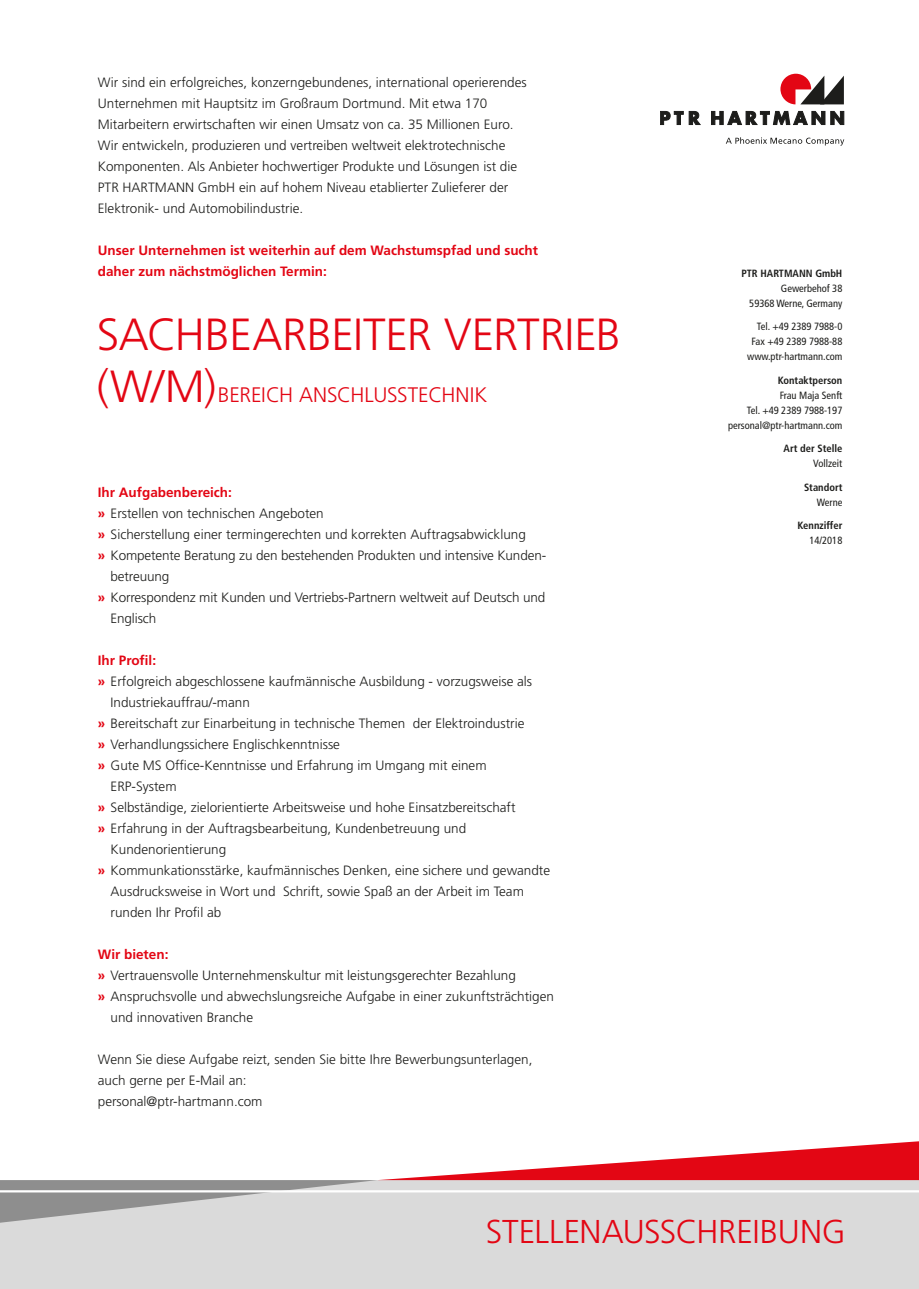
<style>
.page{position:relative;width:919px;height:1289px;background:#fff}
.page>*{position:absolute;margin:0;border:0;box-sizing:border-box;transform-origin:0 0}
.t1{font:300 45px "Frutiger LT";letter-spacing:-.01em;color:#e30614}
.t2{font:300 33px "Frutiger LT";letter-spacing:-.005em;color:#e30614}
.t3{font:300 21px "Frutiger LT";letter-spacing:-.005em;color:#e30614}
.t4{font:300 13.5px/21px "Frutiger LT";color:#1d1d1b}
.t5{font:700 13.5px/21px "Frutiger LT";color:#e30614}
.t6{font:condensed 10.5px/15px "Frutiger LT";color:#1d1d1b;text-align:right}
.t7{font:700 condensed 10.5px "Frutiger LT";color:#1d1d1b}
.s1{font-size:45px}
.s2{font-weight:700;color:#e30614}
</style>
<div class="page">
<div style="left:0;top:1179px;width:918px;height:109px;background:#dadada"></div>
<svg style="left:0;top:1141px;width:918px;height:81px"></svg>
<hr style="left:0;top:1190px;width:918px;height:2px;background:#fff">
<svg style="left:801px;top:76px;width:42px;height:28px"></svg>
<svg style="left:711px;top:111px;width:133px;height:14px"></svg>
<svg style="left:780px;top:74px;width:31px;height:30px"></svg>
<svg style="left:725px;top:137px;width:119px;height:9px"></svg>
<svg style="left:660px;top:111px;width:23px;height:14px"></svg>
<svg style="left:689px;top:111px;width:11px;height:14px"></svg>
<p class="t4" style="left:98px;top:72px;width:430px">Wir sind ein erfolgreiches, konzerngebundenes, international operierendes Unternehmen mit Hauptsitz im Großraum Dortmund. Mit etwa 170<br>Mitarbeitern erwirtschaften wir einen Umsatz von ca. 35 Millionen Euro.<br>Wir entwickeln, produzieren und vertreiben weltweit elektrotechnische Komponenten. Als Anbieter hochwertiger Produkte und Lösungen ist die PTR HARTMANN GmbH ein auf hohem Niveau etablierter Zulieferer der Elektronik- und Automobilindustrie.</p>
<p class="t5" style="left:98px;top:240px;width:442px">Unser Unternehmen ist weiterhin auf dem Wachstumspfad und sucht daher zum nächstmöglichen Termin:</p>
<h1 class="t1" style="left:97px;top:309px;width:525px">SACHBEARBEITER VERTRIEB</h1>
<h3 class="t3" style="left:97px;top:383px;width:392px"><span class="s1">(W/M)</span>BEREICH ANSCHLUSSTECHNIK</h3>
<p class="t5" style="left:98px;top:481px;width:136px">Ihr Aufgabenbereich:</p>
<p class="t4" style="left:98px;top:503px;width:227px"><span class="s2">»</span> Erstellen von technischen Angeboten</p>
<p class="t4" style="left:98px;top:524px;width:429px"><span class="s2">»</span> Sicherstellung einer termingerechten und korrekten Auftragsabwicklung</p>
<p class="t4" style="left:98px;top:545px;width:450px"><span class="s2">»</span> Kompetente Beratung zu den bestehenden Produkten und intensive Kunden-</p>
<p class="t4" style="left:111px;top:566px;width:60px">betreuung</p>
<p class="t4" style="left:98px;top:587px;width:449px"><span class="s2">»</span> Korrespondenz mit Kunden und Vertriebs-Partnern weltweit auf Deutsch und</p>
<p class="t4" style="left:111px;top:608px;width:47px">Englisch</p>
<p class="t5" style="left:98px;top:649px;width:60px">Ihr Profil:</p>
<p class="t4" style="left:98px;top:671px;width:436px"><span class="s2">»</span> Erfolgreich abgeschlossene kaufmännische Ausbildung - vorzugsweise als</p>
<p class="t4" style="left:111px;top:692px;width:141px">Industriekauffrau/-mann</p>
<p class="t4" style="left:98px;top:713px;width:428px"><span class="s2">»</span> Bereitschaft zur Einarbeitung in technische Themen der Elektroindustrie</p>
<p class="t4" style="left:98px;top:734px;width:244px"><span class="s2">»</span> Verhandlungssichere Englischkenntnisse</p>
<p class="t4" style="left:98px;top:755px;width:390px"><span class="s2">»</span> Gute MS Office-Kenntnisse und Erfahrung im Umgang mit einem</p>
<p class="t4" style="left:111px;top:776px;width:67px">ERP-System</p>
<p class="t4" style="left:98px;top:797px;width:419px"><span class="s2">»</span> Selbständige, zielorientierte Arbeitsweise und hohe Einsatzbereitschaft</p>
<p class="t4" style="left:98px;top:818px;width:370px"><span class="s2">»</span> Erfahrung in der Auftragsbearbeitung, Kundenbetreuung und</p>
<p class="t4" style="left:111px;top:839px;width:117px">Kundenorientierung</p>
<p class="t4" style="left:98px;top:860px;width:454px"><span class="s2">»</span> Kommunkationsstärke, kaufmännisches Denken, eine sichere und gewandte</p>
<p class="t4" style="left:111px;top:881px;width:415px">Ausdrucksweise in Wort und Schrift, sowie Spaß an der Arbeit im Team</p>
<p class="t4" style="left:111px;top:902px;width:112px">runden Ihr Profil ab</p>
<p class="t5" style="left:98px;top:944px;width:72px">Wir bieten:</p>
<p class="t4" style="left:98px;top:965px;width:419px"><span class="s2">»</span> Vertrauensvolle Unternehmenskultur mit leistungsgerechter Bezahlung</p>
<p class="t4" style="left:98px;top:986px;width:457px"><span class="s2">»</span> Anspruchsvolle und abwechslungsreiche Aufgabe in einer zukunftsträchtigen</p>
<p class="t4" style="left:111px;top:1007px;width:144px">und innovativen Branche</p>
<p class="t4" style="left:98px;top:1049px;width:436px">Wenn Sie diese Aufgabe reizt, senden Sie bitte Ihre Bewerbungsunterlagen, auch gerne per E-Mail an:<br>personal@ptr-hartmann.com</p>
<p class="t7" style="left:741px;top:267px;width:102px">PTR HARTMANN GmbH</p>
<p class="t6" style="left:749px;top:281px;width:95px">Gewerbehof 38<br>59368 Werne, Germany</p>
<p class="t6" style="left:747px;top:319px;width:97px">Tel. +49 2389 7988-0<br>Fax +49 2389 7988-88 www.ptr-hartmann.com</p>
<p class="t7" style="left:777px;top:374px;width:66px">Kontaktperson</p>
<p class="t6" style="left:728px;top:388px;width:116px">Frau Maja Senft<br>Tel. +49 2389 7988-197 personal@ptr-hartmann.com</p>
<p class="t7" style="left:783px;top:442px;width:60px">Art der Stelle</p>
<p class="t6" style="left:813px;top:456px;width:31px">Vollzeit</p>
<p class="t7" style="left:804px;top:481px;width:40px">Standort</p>
<p class="t6" style="left:816px;top:495px;width:27px">Werne</p>
<p class="t7" style="left:797px;top:519px;width:46px">Kennziffer</p>
<p class="t6" style="left:809px;top:533px;width:34px">14/2018</p>
<h2 class="t2" style="left:485px;top:1212px;width:361px">STELLENAUSSCHREIBUNG</h2>
</div>
